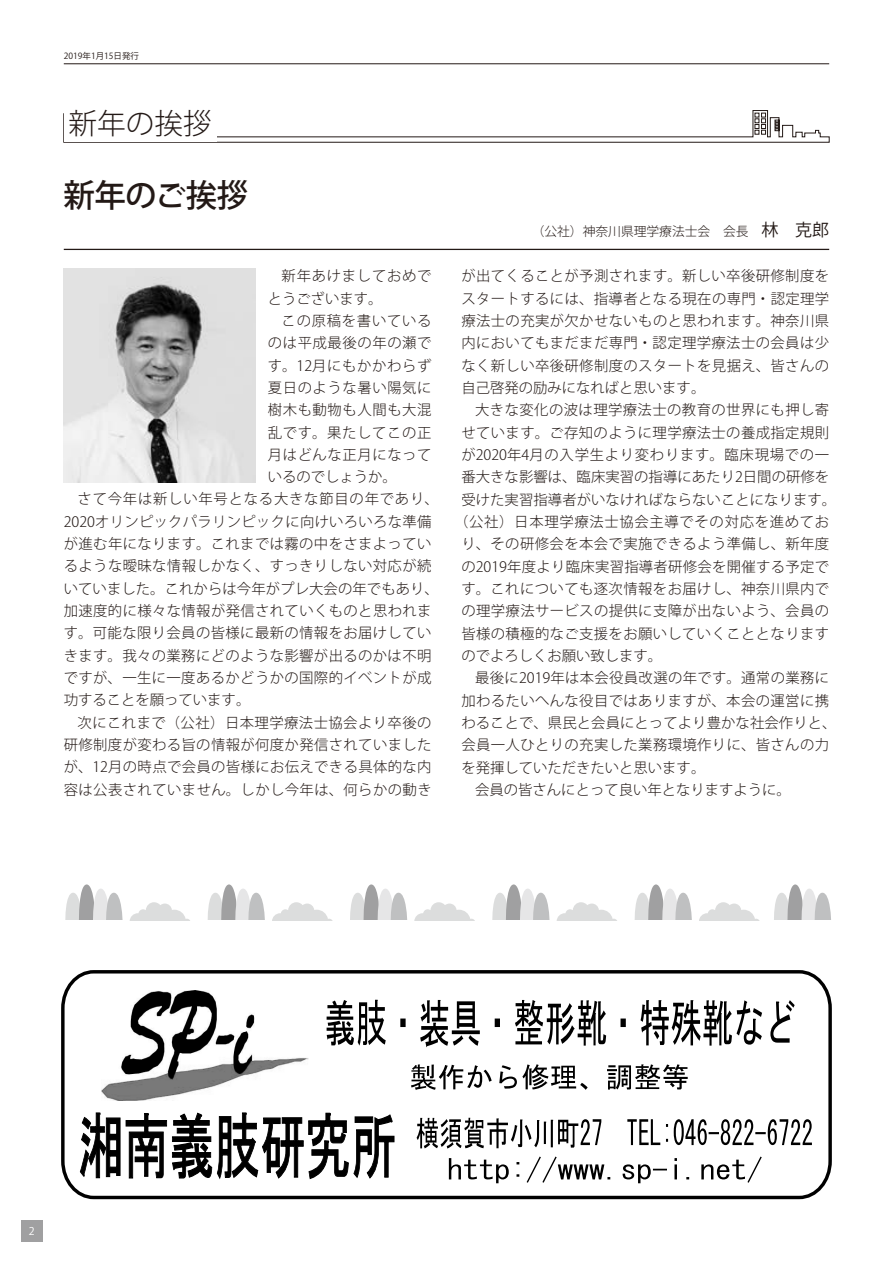
<style>
.page{position:relative;width:893px;height:1263px;background:#fff}
.page>*{position:absolute;margin:0;border:0;box-sizing:border-box;transform-origin:0 0}
.t1{font:500 31.95px "Koz Go Pro";letter-spacing:-.02em;color:#231916}
.t2{font:300 28.65px "Koz Go Pro";color:#231916}
.t3{font:300 14.4px/22.4px "Koz Go Pro";letter-spacing:.025em;color:#231916;text-align:justify}
.t4{font:300 14.4px "Koz Go Pro";letter-spacing:.005em;color:#231916}
.t5{font:300 14.4px "Koz Go Pro";color:#231916}
.t6{font:300 14.4px/22.4px "Koz Go Pro";letter-spacing:.05em;color:#231916}
.t7{font:300 14.4px "Koz Go Pro";letter-spacing:.045em;color:#231916}
.t8{font:300 14.4px "Koz Go Pro";letter-spacing:.055em;color:#231916}
.t9{font:300 12.75px "Koz Go Pro";color:#231916}
.t10{font:10.65px "Koz Go Pro";color:#fff}
.t11{font:8.55px "Koz Go Pro";color:#231916}
.s1{font-weight:400;font-size:16.95px}
</style>
<div class="page">
<div style="left:21px;top:1220px;width:22px;height:22px;background:#a0a0a1"></div>
<hr style="left:64px;top:64px;width:765px;height:1px;background:#231916">
<hr style="left:64px;top:249px;width:765px;height:1px;background:#231916">
<svg style="left:63px;top:110px;width:767px;height:33px"></svg>
<div style="left:64px;top:105px;width:153px;height:37px;background:#fff"></div>
<svg style="left:65px;top:884px;width:58px;height:36px"></svg>
<svg style="left:130px;top:902px;width:59px;height:18px"></svg>
<svg style="left:207px;top:884px;width:58px;height:36px"></svg>
<svg style="left:272px;top:902px;width:60px;height:18px"></svg>
<svg style="left:350px;top:884px;width:57px;height:36px"></svg>
<svg style="left:414px;top:902px;width:60px;height:18px"></svg>
<svg style="left:492px;top:884px;width:58px;height:36px"></svg>
<svg style="left:557px;top:902px;width:59px;height:18px"></svg>
<svg style="left:634px;top:884px;width:58px;height:36px"></svg>
<svg style="left:699px;top:902px;width:60px;height:18px"></svg>
<svg style="left:774px;top:884px;width:57px;height:36px"></svg>
<svg style="left:61px;top:970px;width:771px;height:229px"></svg>
<svg style="left:327px;top:1000px;width:468px;height:47px"></svg>
<svg style="left:411px;top:1064px;width:277px;height:26px"></svg>
<img style="left:64px;top:269px;width:191px;height:214px">
<p class="t11" style="left:64px;top:51px;width:77px">2019年1月15日発行</p>
<h2 class="t2" style="left:68px;top:105px;width:145px">新年の挨拶</h2>
<h1 class="t1" style="left:64px;top:174px;width:186px">新年のご挨拶</h1>
<p class="t6" style="left:268px;top:265px;width:165px;text-indent:14px">新年あけましておめでとうございます。</p>
<p class="t6" style="left:282px;top:309px;width:151px">この原稿を書いている</p>
<p class="t3" style="left:268px;top:332px;width:165px">のは平成最後の年の瀬で</p>
<p class="t7" style="left:268px;top:356px;width:165px">す。12月にもかかわらず</p>
<p class="t3" style="left:268px;top:376px;width:165px">夏日のような暑い陽気に</p>
<p class="t3" style="left:268px;top:399px;width:165px">樹木も動物も人間も大混</p>
<p class="t7" style="left:268px;top:423px;width:165px">乱です。果たしてこの正</p>
<p class="t3" style="left:268px;top:443px;width:165px">月はどんな正月になって</p>
<p class="t5" style="left:268px;top:467px;width:131px">いるのでしょうか。</p>
<p class="t8" style="left:78px;top:490px;width:363px">さて今年は新しい年号となる大きな節目の年であり、</p>
<p class="t3" style="left:64px;top:510px;width:369px">2020オリンピックパラリンピックに向けいろいろな準備</p>
<p class="t3" style="left:64px;top:533px;width:369px">が進む年になります。これまでは霧の中をさまよってい</p>
<p class="t3" style="left:64px;top:555px;width:369px">るような曖昧な情報しかなく、すっきりしない対応が続</p>
<p class="t4" style="left:64px;top:579px;width:377px">いていました。これからは今年がプレ大会の年でもあり、</p>
<p class="t3" style="left:64px;top:600px;width:369px">加速度的に様々な情報が発信されていくものと思われま</p>
<p class="t3" style="left:64px;top:622px;width:369px">す。可能な限り会員の皆様に最新の情報をお届けしてい</p>
<p class="t3" style="left:64px;top:644px;width:369px">きます。我々の業務にどのような影響が出るのかは不明</p>
<p class="t3" style="left:64px;top:667px;width:369px">ですが、一生に一度あるかどうかの国際的イベントが成</p>
<p class="t5" style="left:64px;top:691px;width:188px">功することを願っています。</p>
<p class="t3" style="left:78px;top:711px;width:355px">次にこれまで（公社）日本理学療法士協会より卒後の</p>
<p class="t3" style="left:64px;top:734px;width:369px">研修制度が変わる旨の情報が何度か発信されていました</p>
<p class="t3" style="left:64px;top:756px;width:369px">が、12月の時点で会員の皆様にお伝えできる具体的な内</p>
<p class="t3" style="left:64px;top:778px;width:369px">容は公表されていません。しかし今年は、何らかの動き</p>
<p class="t9" style="left:532px;top:223px;width:299px">（公社）神奈川県理学療法士会　会長　<span class="s1">林　克郎</span></p>
<p class="t3" style="left:461px;top:265px;width:369px">が出てくることが予測されます。新しい卒後研修制度をスタートするには、指導者となる現在の専門・認定理学療法士の充実が欠かせないものと思われます。神奈川県内においてもまだまだ専門・認定理学療法士の会員は少なく新しい卒後研修制度のスタートを見据え、皆さんの自己啓発の励みになればと思います。</p>
<p class="t3" style="left:475px;top:399px;width:355px">大きな変化の波は理学療法士の教育の世界にも押し寄</p>
<p class="t3" style="left:461px;top:421px;width:369px">せています。ご存知のように理学療法士の養成指定規則</p>
<p class="t6" style="left:461px;top:444px;width:369px">が2020年4月の入学生より変わります。臨床現場での一</p>
<p class="t4" style="left:461px;top:468px;width:369px">番大きな影響は、臨床実習の指導にあたり2日間の研修を</p>
<p class="t4" style="left:461px;top:490px;width:376px">受けた実習指導者がいなければならないことになります。</p>
<p class="t7" style="left:454px;top:512px;width:376px">（公社）日本理学療法士協会主導でその対応を進めてお</p>
<p class="t3" style="left:461px;top:533px;width:369px">り、その研修会を本会で実施できるよう準備し、新年度</p>
<p class="t3" style="left:461px;top:555px;width:369px">の2019年度より臨床実習指導者研修会を開催する予定で</p>
<p class="t3" style="left:461px;top:578px;width:369px">す。これについても逐次情報をお届けし、神奈川県内で</p>
<p class="t3" style="left:461px;top:600px;width:369px">の理学療法サービスの提供に支障が出ないよう、会員の</p>
<p class="t3" style="left:461px;top:622px;width:369px">皆様の積極的なご支援をお願いしていくこととなります</p>
<p class="t5" style="left:461px;top:646px;width:202px">のでよろしくお願い致します。</p>
<p class="t3" style="left:475px;top:667px;width:355px">最後に2019年は本会役員改選の年です。通常の業務に</p>
<p class="t3" style="left:461px;top:689px;width:369px">加わるたいへんな役目ではありますが、本会の運営に携</p>
<p class="t4" style="left:461px;top:713px;width:377px">わることで、県民と会員にとってより豊かな社会作りと、</p>
<p class="t3" style="left:461px;top:734px;width:369px">会員一人ひとりの充実した業務環境作りに、皆さんの力</p>
<p class="t5" style="left:461px;top:758px;width:245px">を発揮していただきたいと思います。</p>
<p class="t5" style="left:475px;top:780px;width:317px">会員の皆さんにとって良い年となりますように。</p>
<p class="t10" style="left:29px;top:1224px;width:7px">2</p>
</div>
